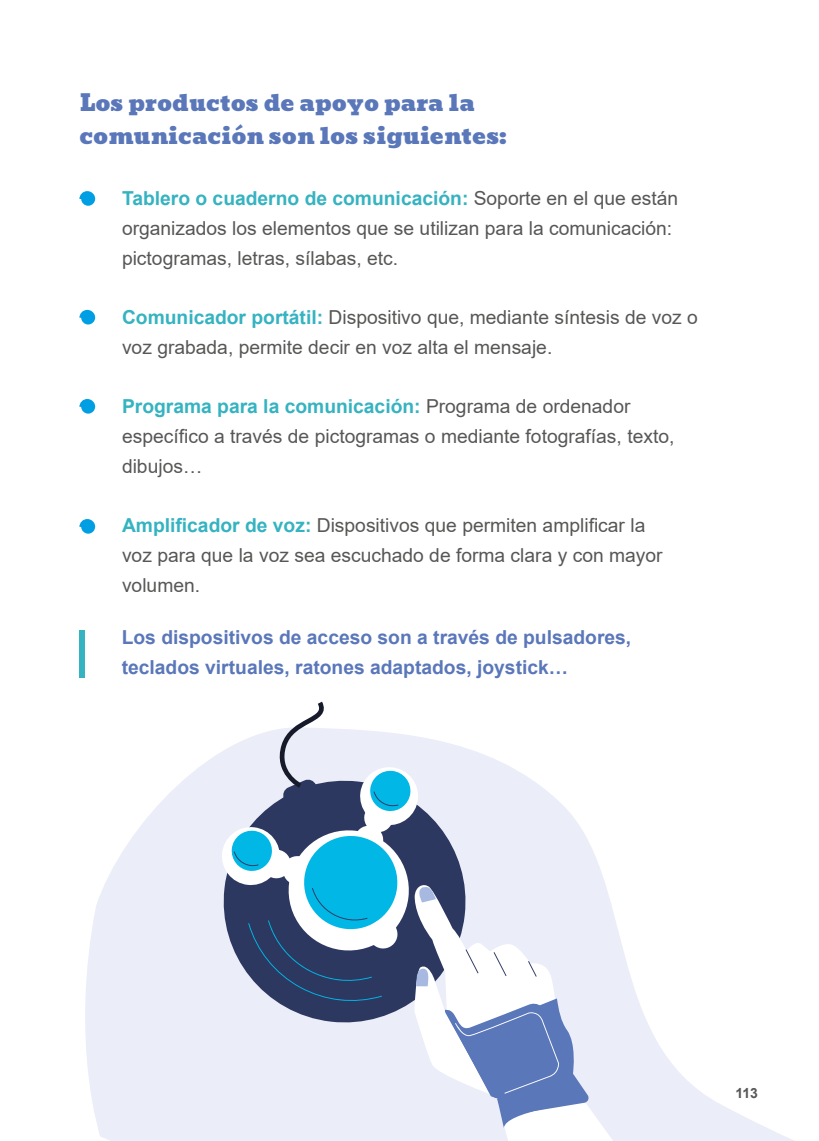
<style>
.page{position:relative;width:819px;height:1141px;background:#fff}
.page>*{position:absolute;margin:0;border:0;box-sizing:border-box;transform-origin:0 0}
.t1{font:22.75px/33.2px "Bevan";color:#5a77ba}
.t2{font:19.25px/29.8px "Arial";color:#575756}
.t3{font:700 19.25px/29.8px "Arial";color:#5a77ba}
.t4{font:700 14px "Arial";color:#575756}
.s1{font-weight:700;color:#35b3c1}
</style>
<div class="page">
<svg style="left:85px;top:740px;width:709px;height:401px;fill:#ebedf8"></svg>
<svg style="left:79px;top:191px;width:16px;height:15px"></svg>
<svg style="left:79px;top:310px;width:16px;height:14px"></svg>
<svg style="left:79px;top:399px;width:16px;height:15px"></svg>
<svg style="left:79px;top:519px;width:16px;height:15px"></svg>
<div style="left:80px;top:630px;width:5px;height:47px;background:#35b3c1"></div>
<svg style="left:217px;top:774px;width:255px;height:255px;background:#b5bacd"></svg>
<svg style="left:414px;top:883px;width:212px;height:258px;fill:#ebedf8"></svg>
<svg style="left:726px;top:1013px;width:6px;height:2px"></svg>
<svg style="left:443px;top:998px;width:146px;height:130px"></svg>
<svg style="left:465px;top:949px;width:13px;height:24px"></svg>
<svg style="left:493px;top:952px;width:13px;height:24px"></svg>
<svg style="left:528px;top:961px;width:8px;height:16px"></svg>
<svg style="left:220px;top:702px;width:216px;height:302px"></svg>
<p class="t1" style="left:79px;top:86px;width:428px">Los productos de apoyo para la comunicación son los siguientes:</p>
<p class="t2" style="left:122px;top:183px;width:557px"><span class="s1">Tablero o cuaderno de comunicación:</span> Soporte en el que están organizados los elementos que se utilizan para la comunicación: pictogramas, letras, sílabas, etc.</p>
<p class="t2" style="left:122px;top:302px;width:577px"><span class="s1">Comunicador portátil:</span> Dispositivo que, mediante síntesis de voz o voz grabada, permite decir en voz alta el mensaje.</p>
<p class="t2" style="left:122px;top:392px;width:554px"><span class="s1">Programa para la comunicación:</span> Programa de ordenador específico a través de pictogramas o mediante fotografías, texto, dibujos…</p>
<p class="t2" style="left:122px;top:511px;width:542px"><span class="s1">Amplificador de voz:</span> Dispositivos que permiten amplificar la voz para que la voz sea escuchado de forma clara y con mayor volumen.</p>
<p class="t3" style="left:122px;top:623px;width:511px">Los dispositivos de acceso son a través de pulsadores, teclados virtuales, ratones adaptados, joystick…</p>
<p class="t4" style="left:735px;top:1083px;width:24px">113</p>
</div>
